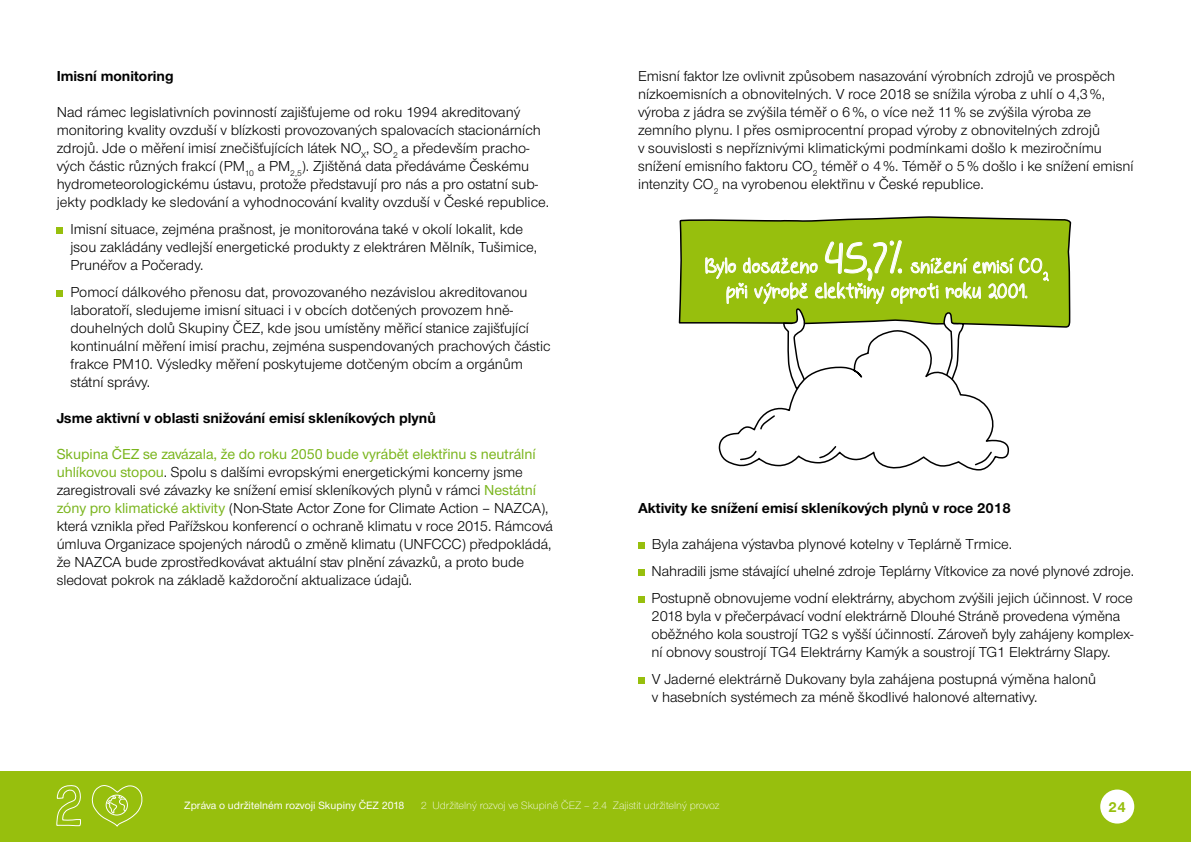
<style>
.page{position:relative;width:1191px;height:842px;background:#fff}
.page>*{position:absolute;margin:0;border:0;box-sizing:border-box;transform-origin:0 0}
.t1{font:22px/25px "Behind Blue Eyes";letter-spacing:.04em;color:#fff;text-align:center}
.t2{font:15px/18px "Nimbus CEZCE";color:#000}
.t3{font:700 15px "Nimbus CEZCE";color:#000}
.t4{font:700 15px "Nimbus CEZCE";color:#97bf0d}
.t5{font:300 11px "Nimbus CEZCE";color:#fff}
.t6{font:500 11px "Nimbus CEZCE";color:#fff}
.s1{font-weight:500;color:#7ab51d}
.s2{font-size:47px}
</style>
<div class="page">
<svg style="left:638px;top:543px;width:6px;height:6px"></svg>
<svg style="left:638px;top:570px;width:6px;height:6px"></svg>
<svg style="left:638px;top:597px;width:6px;height:6px"></svg>
<svg style="left:638px;top:678px;width:6px;height:6px"></svg>
<svg style="left:57px;top:228px;width:6px;height:6px"></svg>
<svg style="left:57px;top:291px;width:6px;height:6px"></svg>
<div style="left:0;top:771px;width:1191px;height:71px;background:#97bf0d"></div>
<div style="left:1100px;top:789px;width:34px;height:34px;background:#fff;border-radius:50%"></div>
<svg style="left:56px;top:785px;width:87px;height:42px"></svg>
<svg style="left:679px;top:216px;width:392px;height:112px;background:#96b723"></svg>
<svg style="left:718px;top:391px;width:292px;height:79px"></svg>
<svg style="left:705px;top:240px;width:343px;height:151px"></svg>
<p class="t3" style="left:57px;top:67px;width:118px">Imisní monitoring</p>
<p class="t2" style="left:57px;top:103px;width:494px">Nad rámec legislativních povinností zajišťujeme od roku 1994 akreditovaný monitoring kvality ovzduší v blízkosti provozovaných spalovacích stacionárních zdrojů. Jde o měření imisí znečišťujících látek NO<sub>X</sub>, SO<sub>2</sub> a především pracho&shy;vých částic různých frakcí (PM<sub>10</sub> a PM<sub>2,5</sub>). Zjištěná data předáváme Českému hydrometeorologickému ústavu, protože představují pro nás a pro ostatní sub&shy;jekty podklady ke sledování a vyhodnocování kvality ovzduší v České republice.</p>
<p class="t2" style="left:70px;top:220px;width:468px">Imisní situace, zejména prašnost, je monitorována také v okolí lokalit, kde jsou zakládány vedlejší energetické produkty z elektráren Mělník, Tušimice,<br>Prunéřov a Počerady.</p>
<p class="t2" style="left:70px;top:283px;width:481px">Pomocí dálkového přenosu dat, provozovaného nezávislou akreditovanou laboratoří, sledujeme imisní situaci i v obcích dotčených provozem hně&shy;douhelných dolů Skupiny ČEZ, kde jsou umístěny měřicí stanice zajišťující kontinuální měření imisí prachu, zejména suspendovaných prachových částic frakce PM10. Výsledky měření poskytujeme dotčeným obcím a orgánům státní správy.</p>
<p class="t3" style="left:57px;top:409px;width:381px">Jsme aktivní v oblasti snižování emisí skleníkových plynů</p>
<p class="t2" style="left:57px;top:445px;width:498px"><span class="s1">Skupina ČEZ se zavázala, že do roku 2050 bude vyrábět elektřinu s neutrální uhlíkovou stopou</span>. Spolu s dalšími evropskými energetickými koncerny jsme zaregistrovali své závazky ke snížení emisí skleníkových plynů v rámci <span class="s1">Nestátní zóny pro klimatické aktivity</span> (Non-State Actor Zone for Climate Action – NAZCA), která vznikla před Pařížskou konferencí o ochraně klimatu v roce 2015. Rámcová úmluva Organizace spojených národů o změně klimatu (UNFCCC) předpokládá, že NAZCA bude zprostředkovávat aktuální stav plnění závazků, a proto bude sledovat pokrok na základě každoroční aktualizace údajů.</p>
<p class="t2" style="left:638px;top:67px;width:497px">Emisní faktor lze ovlivnit způsobem nasazování výrobních zdrojů ve prospěch nízkoemisních a obnovitelných. V roce 2018 se snížila výroba z uhlí o 4,3%, výroba z jádra se zvýšila téměř o 6%, o více než 11% se zvýšila výroba ze zemního plynu. I přes osmiprocentní propad výroby z obnovitelných zdrojů<br>v souvislosti s nepříznivými klimatickými podmínkami došlo k meziročnímu snížení emisního faktoru CO<sub>2</sub> téměř o 4%. Téměř o 5% došlo i ke snížení emisní intenzity CO<sub>2</sub> na vyrobenou elektřinu v České republice.</p>
<h1 class="t1" style="left:705px;top:253px;width:345px">Bylo dosaženo <span class="s2">45,7%</span> snížení emisí CO <sub>2 </sub>při výrobě elektřiny oproti roku 2001.</h1>
<p class="t3" style="left:638px;top:499px;width:374px">Aktivity ke snížení emisí skleníkových plynů v roce 2018</p>
<p class="t2" style="left:651px;top:531px;width:484px;line-height:27px">Byla zahájena výstavba plynové kotelny v Teplárně Trmice.<br>Nahradili jsme stávající uhelné zdroje Teplárny Vítkovice za nové plynové zdroje.<br>Postupně obnovujeme vodní elektrárny, abychom zvýšili jejich účinnost. V roce</p>
<p class="t2" style="left:651px;top:607px;width:483px">2018 byla v přečerpávací vodní elektrárně Dlouhé Stráně provedena výměna oběžného kola soustrojí TG2 s vyšší účinností. Zároveň byly zahájeny komplex&shy;ní obnovy soustrojí TG4 Elektrárny Kamýk a soustrojí TG1 Elektrárny Slapy.</p>
<p class="t2" style="left:652px;top:670px;width:446px">V Jaderné elektrárně Dukovany byla zahájena postupná výměna halonů v hasebních systémech za méně škodlivé halonové alternativy.</p>
<p class="t6" style="left:184px;top:799px;width:221px">Zpráva o udržitelném rozvoji Skupiny ČEZ 2018</p>
<p class="t5" style="left:421px;top:799px;width:300px">2 Udržitelný rozvoj ve Skupině ČEZ – 2.4 Zajistit udržitelný provoz</p>
<p class="t4" style="left:1108px;top:798px;width:19px">24</p>
</div>
